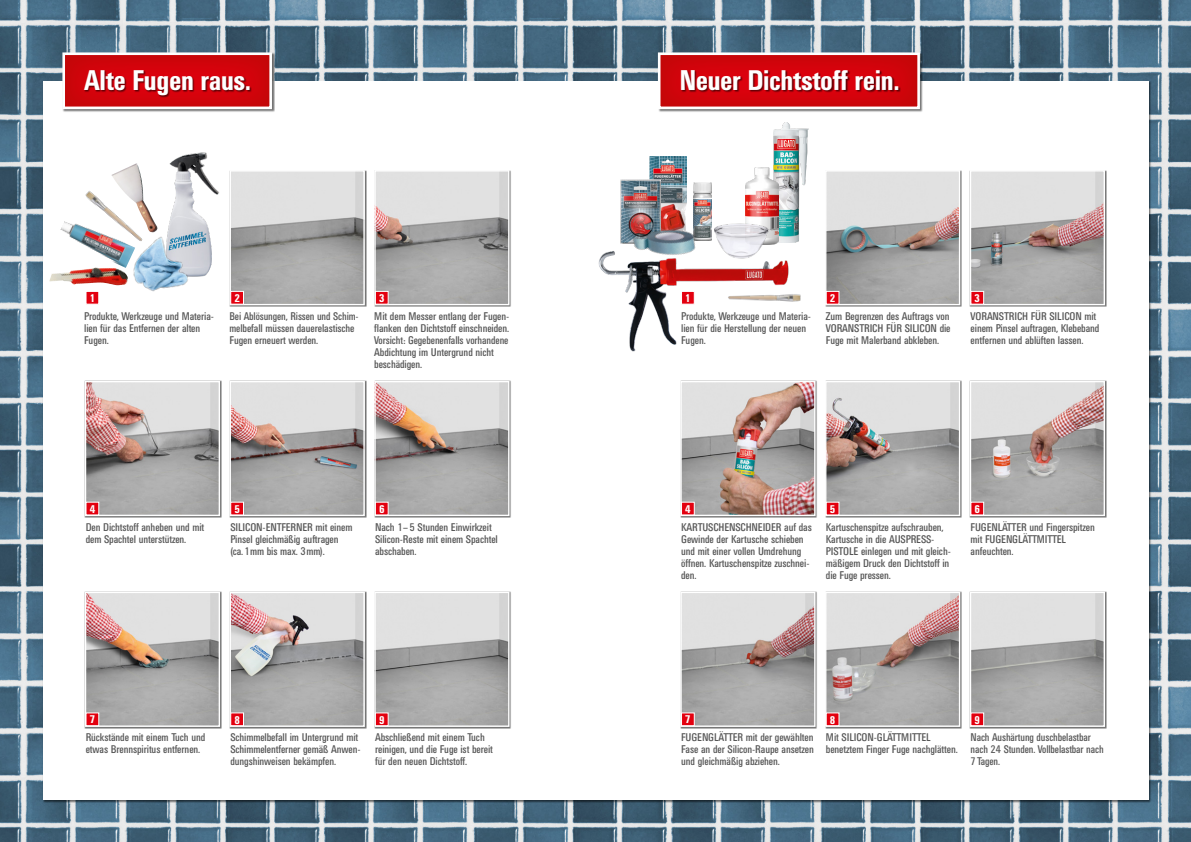
<style>
.page{position:relative;width:1191px;height:842px;background:#fff}
.page>*{position:absolute;margin:0;border:0;box-sizing:border-box;transform-origin:0 0}
.t1{font:500 condensed 28px "UN11";color:#fff}
.t2{font:condensed 11px/12px "UN11";color:#565656}
.t3{font:500 condensed 11px "UN11";color:#fff}
</style>
<div class="page">
<img style="left:0;top:0;width:1191px;height:842px">
<div style="left:43px;top:81px;width:1105px;height:718px;background:#fff"></div>
<img style="left:774px;top:123px;width:34px;height:119px">
<img style="left:745px;top:167px;width:33px;height:77px">
<div style="left:62px;top:52px;width:213px;height:61px;background:#000;opacity:.55"></div>
<div style="left:62px;top:52px;width:210px;height:57px;background:#cd040a;border:3px solid #fff"></div>
<div style="left:84px;top:70px;width:168px;height:28px;background:#000;opacity:.55"></div>
<div style="left:658px;top:52px;width:265px;height:61px;background:#000;opacity:.55"></div>
<div style="left:658px;top:52px;width:262px;height:57px;background:#cf040b;border:3px solid #fff"></div>
<div style="left:681px;top:70px;width:220px;height:23px;background:#000;opacity:.55"></div>
<img style="left:49px;top:268px;width:63px;height:17px">
<img style="left:60px;top:221px;width:52px;height:47px">
<img style="left:111px;top:163px;width:44px;height:60px">
<img style="left:598px;top:251px;width:191px;height:101px">
<img style="left:693px;top:182px;width:19px;height:58px">
<img style="left:650px;top:157px;width:37px;height:49px">
<img style="left:621px;top:180px;width:39px;height:26px">
<img style="left:621px;top:206px;width:81px;height:53px">
<div style="left:86px;top:291px;width:13px;height:13px;background:#e3000f;border:1px solid #fff"></div>
<div style="left:681px;top:291px;width:13px;height:13px;background:#e3000f;border:1px solid #fff"></div>
<div style="left:85px;top:381px;width:137px;height:137px;background:#818181"></div>
<img style="left:87px;top:383px;width:131px;height:131px">
<div style="left:85px;top:381px;width:135px;height:135px;border:1px solid #fff"></div>
<div style="left:86px;top:502px;width:13px;height:13px;background:#e3000f"></div>
<div style="left:680px;top:381px;width:137px;height:137px;background:#000;opacity:.55"></div>
<img style="left:682px;top:383px;width:131px;height:131px">
<div style="left:680px;top:381px;width:135px;height:135px;border:1px solid #fff"></div>
<div style="left:681px;top:502px;width:13px;height:13px;background:#e3000f;border:1px solid #fff"></div>
<div style="left:85px;top:591px;width:137px;height:138px;background:#7d7d7d"></div>
<img style="left:87px;top:594px;width:131px;height:131px">
<div style="left:85px;top:592px;width:135px;height:135px;border:1px solid #fff"></div>
<div style="left:86px;top:713px;width:13px;height:13px;background:#e3000f;border:1px solid #fff"></div>
<div style="left:680px;top:591px;width:137px;height:138px;background:#000;opacity:.55"></div>
<img style="left:682px;top:594px;width:131px;height:131px">
<div style="left:680px;top:592px;width:135px;height:135px;border:1px solid #fff"></div>
<div style="left:681px;top:713px;width:13px;height:13px;background:#e3000f;border:1px solid #fff"></div>
<div style="left:229px;top:170px;width:137px;height:137px;background:#a2a2a2"></div>
<img style="left:231px;top:172px;width:132px;height:131px">
<div style="left:229px;top:170px;width:136px;height:135px;border:1px solid #fff"></div>
<div style="left:230px;top:291px;width:14px;height:13px;background:#e3000f;border:1px solid #fff"></div>
<div style="left:825px;top:170px;width:137px;height:137px;background:#a2a2a2"></div>
<img style="left:827px;top:172px;width:131px;height:131px">
<div style="left:825px;top:170px;width:135px;height:135px;border:1px solid #fff"></div>
<div style="left:826px;top:291px;width:13px;height:13px;background:#e3000f;border:1px solid #fff"></div>
<div style="left:229px;top:381px;width:137px;height:137px;background:#858585"></div>
<img style="left:231px;top:383px;width:132px;height:131px">
<div style="left:229px;top:381px;width:136px;height:135px;border:1px solid #fff"></div>
<div style="left:230px;top:502px;width:14px;height:13px;background:#e3000f;border:1px solid #fff"></div>
<div style="left:825px;top:381px;width:137px;height:137px;background:#000;opacity:.55"></div>
<img style="left:827px;top:383px;width:131px;height:131px">
<div style="left:825px;top:381px;width:135px;height:135px;border:1px solid #fff"></div>
<div style="left:826px;top:502px;width:13px;height:13px;background:#e3000f;border:1px solid #fff"></div>
<div style="left:229px;top:591px;width:137px;height:138px;background:#777"></div>
<img style="left:231px;top:594px;width:132px;height:131px">
<div style="left:229px;top:592px;width:136px;height:135px;border:1px solid #fff"></div>
<div style="left:230px;top:713px;width:14px;height:13px;background:#e3000f;border:1px solid #fff"></div>
<div style="left:825px;top:591px;width:137px;height:138px;background:#000;opacity:.55"></div>
<img style="left:827px;top:594px;width:131px;height:131px">
<div style="left:825px;top:592px;width:135px;height:135px;border:1px solid #fff"></div>
<div style="left:826px;top:713px;width:13px;height:13px;background:#e3000f;border:1px solid #fff"></div>
<div style="left:374px;top:170px;width:137px;height:137px;background:#000;opacity:.55"></div>
<img style="left:376px;top:172px;width:131px;height:131px">
<div style="left:374px;top:170px;width:135px;height:135px;border:1px solid #fff"></div>
<div style="left:375px;top:291px;width:13px;height:13px;background:#e3000f;border:1px solid #fff"></div>
<div style="left:969px;top:170px;width:137px;height:137px;background:#a2a2a2"></div>
<img style="left:971px;top:172px;width:132px;height:131px">
<div style="left:969px;top:170px;width:136px;height:135px;border:1px solid #fff"></div>
<div style="left:970px;top:291px;width:14px;height:13px;background:#e3000f;border:1px solid #fff"></div>
<div style="left:374px;top:381px;width:137px;height:137px;background:#000;opacity:.55"></div>
<img style="left:376px;top:383px;width:131px;height:131px">
<div style="left:374px;top:381px;width:135px;height:135px;border:1px solid #fff"></div>
<div style="left:375px;top:502px;width:13px;height:13px;background:#e3000f;border:1px solid #fff"></div>
<div style="left:969px;top:381px;width:137px;height:137px;background:#858585"></div>
<img style="left:971px;top:383px;width:132px;height:131px">
<div style="left:969px;top:381px;width:136px;height:135px;border:1px solid #fff"></div>
<div style="left:970px;top:502px;width:14px;height:13px;background:#e3000f;border:1px solid #fff"></div>
<div style="left:374px;top:591px;width:137px;height:138px;background:#000;opacity:.55"></div>
<img style="left:376px;top:594px;width:131px;height:131px">
<div style="left:374px;top:592px;width:135px;height:135px;border:1px solid #fff"></div>
<div style="left:375px;top:713px;width:13px;height:13px;background:#e3000f;border:1px solid #fff"></div>
<div style="left:969px;top:591px;width:137px;height:138px;background:#777"></div>
<img style="left:971px;top:594px;width:132px;height:131px">
<div style="left:969px;top:592px;width:136px;height:135px;border:1px solid #fff"></div>
<div style="left:970px;top:713px;width:14px;height:13px;background:#e3000f;border:1px solid #fff"></div>
<img style="left:79px;top:184px;width:70px;height:64px">
<img style="left:169px;top:152px;width:50px;height:71px">
<img style="left:112px;top:223px;width:100px;height:69px">
<img style="left:714px;top:219px;width:55px;height:41px">
<img style="left:724px;top:288px;width:77px;height:17px">
<h1 class="t1" style="left:84px;top:64px;width:168px">Alte Fugen raus.</h1>
<h1 class="t1" style="left:679px;top:64px;width:221px">Neuer Dichtstoff rein.</h1>
<p class="t3" style="left:90px;top:292px;width:7px">1</p>
<p class="t3" style="left:234px;top:292px;width:7px">2</p>
<p class="t3" style="left:379px;top:292px;width:7px">3</p>
<p class="t3" style="left:685px;top:292px;width:7px">1</p>
<p class="t3" style="left:830px;top:292px;width:7px">2</p>
<p class="t3" style="left:974px;top:292px;width:7px">3</p>
<p class="t2" style="left:84px;top:310px;width:131px">Produkte, Werkzeuge und Materia&shy;lien für das Entfernen der alten<br>Fugen.</p>
<p class="t2" style="left:229px;top:310px;width:131px">Bei Ablösungen, Rissen und Schim&shy;melbefall müssen dauerelastische<br>Fugen erneuert werden.</p>
<p class="t2" style="left:374px;top:310px;width:136px">Mit dem Messer entlang der Fugen&shy;flanken den Dichtstoff einschneiden.<br>Vorsicht: Gegebenenfalls vorhandene<br>Abdichtung im Untergrund nicht beschädigen.</p>
<p class="t2" style="left:681px;top:310px;width:131px">Produkte, Werkzeuge und Materia&shy;lien für die Herstellung der neuen<br>Fugen.</p>
<p class="t2" style="left:826px;top:310px;width:126px;text-align:justify">Zum Begrenzen des Auftrags von VORANSTRICH FÜR SILICON die Fuge mit Malerband abkleben.</p>
<p class="t2" style="left:970px;top:310px;width:130px">VORANSTRICH FÜR SILICON mit einem Pinsel auftragen, Klebeband entfernen und ablüften lassen.</p>
<p class="t3" style="left:90px;top:503px;width:7px">4</p>
<p class="t3" style="left:234px;top:503px;width:7px">5</p>
<p class="t3" style="left:379px;top:503px;width:7px">6</p>
<p class="t3" style="left:685px;top:503px;width:7px">4</p>
<p class="t3" style="left:830px;top:503px;width:7px">5</p>
<p class="t3" style="left:974px;top:503px;width:7px">6</p>
<p class="t2" style="left:86px;top:521px;width:120px">Den Dichtstoff anheben und mit dem Spachtel unterstützen.</p>
<p class="t2" style="left:230px;top:521px;width:123px">SILICON-ENTFERNER mit einem<br>Pinsel gleichmäßig auftragen (ca. 1mm bis max. 3mm).</p>
<p class="t2" style="left:375px;top:521px;width:124px">Nach 1– 5 Stunden Einwirkzeit<br>Silicon-Reste mit einem Spachtel abschaben.</p>
<p class="t2" style="left:681px;top:521px;width:132px">KARTUSCHENSCHNEIDER auf das<br>Gewinde der Kartusche schieben und mit einer vollen Umdrehung öffnen. Kartuschenspitze zuschnei&shy;den.</p>
<p class="t2" style="left:826px;top:521px;width:126px">Kartuschenspitze aufschrauben,<br>Kartusche in die AUSPRESS-<br>PISTOLE einlegen und mit gleich&shy;mäßigem Druck den Dichtstoff in die Fuge pressen.</p>
<p class="t2" style="left:970px;top:521px;width:126px">FUGENLÄTTER und Fingerspitzen mit FUGENGLÄTTMITTEL anfeuchten.</p>
<p class="t3" style="left:90px;top:713px;width:7px">7</p>
<p class="t3" style="left:234px;top:713px;width:7px">8</p>
<p class="t3" style="left:379px;top:713px;width:7px">9</p>
<p class="t3" style="left:685px;top:713px;width:7px">7</p>
<p class="t3" style="left:830px;top:713px;width:7px">8</p>
<p class="t3" style="left:974px;top:713px;width:7px">9</p>
<p class="t2" style="left:86px;top:731px;width:121px">Rückstände mit einem Tuch und etwas Brennspiritus entfernen.</p>
<p class="t2" style="left:230px;top:731px;width:132px">Schimmelbefall im Untergrund mit<br>Schimmelentferner gemäß Anwen&shy;dungshinweisen bekämpfen.</p>
<p class="t2" style="left:375px;top:731px;width:119px">Abschließend mit einem Tuch reinigen, und die Fuge ist bereit für den neuen Dichtstoff.</p>
<p class="t2" style="left:681px;top:731px;width:134px;text-align:justify">FUGENGLÄTTER mit der gewählten Fase an der Silicon-Raupe ansetzen und gleichmäßig abziehen.</p>
<p class="t2" style="left:826px;top:731px;width:133px">Mit SILICON-GLÄTTMITTEL benetztem Finger Fuge nachglätten.</p>
<p class="t2" style="left:970px;top:731px;width:134px">Nach Aushärtung duschbelastbar nach 24 Stunden. Vollbelastbar nach<br>7 Tagen.</p>
</div>
